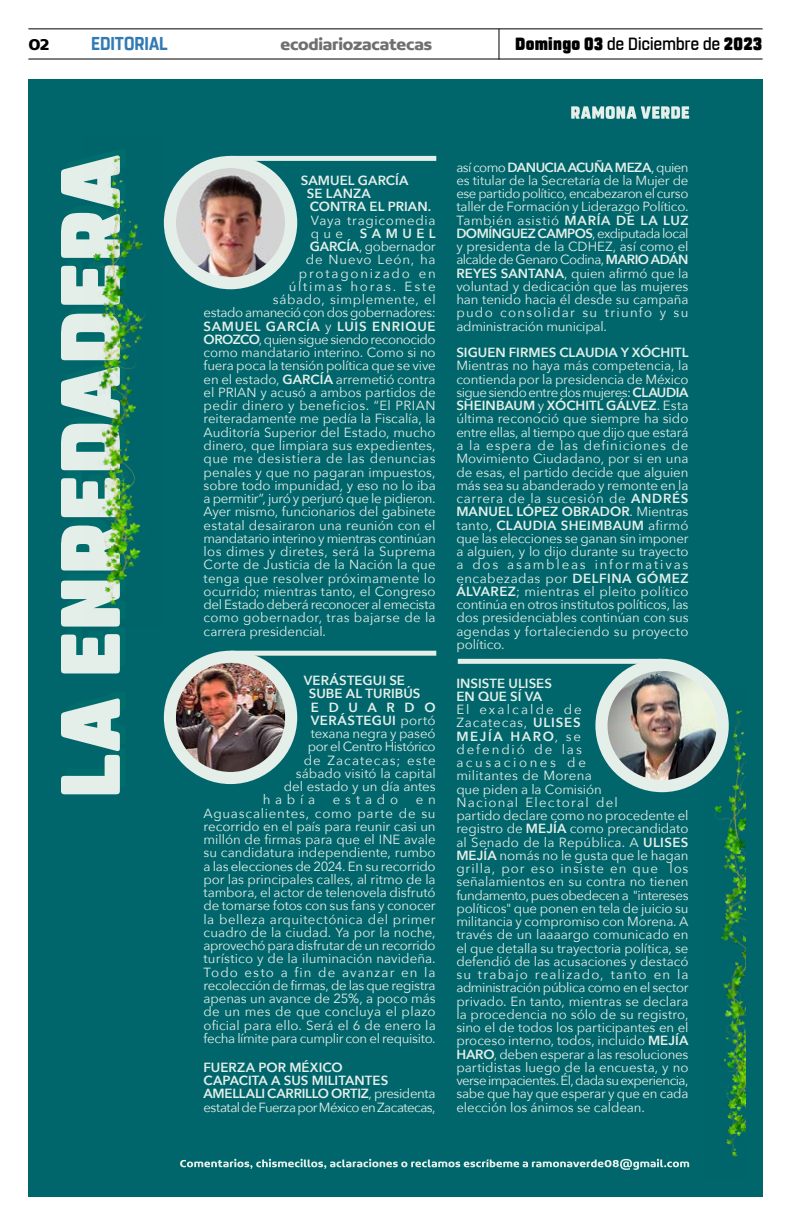
<style>
.page{position:relative;width:791px;height:1225px;background:#fff}
.page>*{position:absolute;margin:0;border:0;box-sizing:border-box;transform-origin:0 0}
.t1{font:700 18.6px "Rohn Rounded";color:#327ab3;scale:.91 1}
.t2{font:900 17.6px "Rohn Rounded";letter-spacing:.015em;color:#000;scale:.91 1}
.t3{font:700 16.9px "Concord";letter-spacing:-.01em;color:#706f6f}
.t4{font:700 16.9px "Concord";color:#000}
.t5{font:13.2px/13.2px "Avenir Next";color:#e4efe9;text-align:justify}
.t6{font:600 13.2px/13.2px "Avenir Next";letter-spacing:.005em;color:#e4efe9}
.t7{font:13.2px "Avenir Next";letter-spacing:-.03em;color:#e4efe9}
.t8{font:13.2px "Avenir Next";letter-spacing:.025em;color:#e4efe9}
.t9{font:13.2px "Avenir Next";letter-spacing:.02em;color:#e4efe9}
.t10{font:13.2px "Avenir Next";letter-spacing:-.02em;color:#e4efe9}
.t11{font:13.2px "Avenir Next";letter-spacing:-.035em;color:#e4efe9}
.t12{font:13.2px "Avenir Next";letter-spacing:-.04em;color:#e4efe9}
.t13{font:13.2px "Avenir Next";letter-spacing:.035em;color:#e4efe9}
.t14{font:600 13.2px "Avenir Next";letter-spacing:.055em;color:#e4efe9}
.t15{font:13.2px "Avenir Next";letter-spacing:.045em;color:#e4efe9}
.t16{font:13.2px/13.2px "Avenir Next";letter-spacing:.055em;color:#e4efe9}
.t17{font:13.2px "Avenir Next";letter-spacing:-.025em;color:#e4efe9}
.t18{font:13.2px "Avenir Next";letter-spacing:.125em;color:#e4efe9}
.t19{font:13.2px "Avenir Next";letter-spacing:.08em;color:#e4efe9}
.t20{font:13.2px "Avenir Next";letter-spacing:.135em;color:#e4efe9}
.t21{font:600 13.2px "Avenir Next";letter-spacing:.03em;color:#e4efe9}
.t22{font:13.2px "Avenir Next";letter-spacing:.06em;color:#e4efe9}
.t23{font:600 13.2px "Avenir Next";letter-spacing:.735em;color:#e4efe9}
.s1{font-weight:500}
.s2{font-weight:600}
.s3{font-weight:400}
</style>
<div class="page">
<hr style="left:28px;top:28px;width:735px;height:1px;background:#000">
<hr style="left:28px;top:59px;width:735px;height:1px;background:#000">
<hr style="left:498px;top:29px;width:1px;height:31px;background:#000">
<div style="left:28px;top:79px;width:735px;height:1117px;background:#00666c"></div>
<svg style="left:180px;top:1158px;width:509px;height:11px"></svg>
<svg style="left:61px;top:164px;width:59px;height:630px"></svg>
<div style="left:231px;top:156px;width:205px;height:5px;background:#e4efe9"></div>
<div style="left:231px;top:650px;width:205px;height:5px;background:#e4efe9"></div>
<div style="left:164px;top:156px;width:133px;height:133px;background:#e4efe9;border-radius:50%"></div>
<img style="left:176px;top:168px;width:109px;height:109px;border-radius:55px">
<div style="left:164px;top:650px;width:133px;height:134px;background:#e4efe9;border-radius:50%"></div>
<img style="left:176px;top:663px;width:109px;height:109px;border-radius:55px">
<div style="left:458px;top:659px;width:204px;height:5px;background:#e4efe9"></div>
<div style="left:595px;top:659px;width:134px;height:133px;background:#e4efe9;border-radius:50%"></div>
<img style="left:607px;top:671px;width:110px;height:109px;border-radius:55px">
<svg style="left:571px;top:106px;width:118px;height:13px"></svg>
<img style="left:84px;top:155px;width:62px;height:471px">
<img style="left:705px;top:689px;width:41px;height:468px">
<p class="t4" style="left:28px;top:34px;width:23px">02</p>
<h1 class="t1" style="left:91px;top:32px;width:86px">EDITORIAL</h1>
<p class="t3" style="left:280px;top:34px;width:153px">ecodiariozacatecas</p>
<h2 class="t2" style="left:515px;top:33px;width:273px">Domingo 03 <span class="s1">de Diciembre de</span> 2023</h2>
<p class="t6" style="left:307px;top:173px;width:126px;text-indent:-6px">SAMUEL GARCÍA<br>SE LANZA<br>CONTRA EL PRIAN.</p>
<p class="t16" style="left:311px;top:213px;width:126px">Vaya tragicomedia que</p>
<p class="t6" style="left:360px;top:226px;width:77px">SAMUEL</p>
<p class="t17" style="left:310px;top:235px;width:127px"><span class="s2">GARCÍA</span>, gobernador</p>
<p class="t22" style="left:306px;top:249px;width:131px">de Nuevo León, ha</p>
<p class="t20" style="left:299px;top:262px;width:138px">protagonizado en</p>
<p class="t18" style="left:289px;top:275px;width:148px">últimas horas. Este</p>
<p class="t15" style="left:273px;top:288px;width:164px">sábado, simplemente, el</p>
<p class="t11" style="left:203px;top:302px;width:234px">estado amaneció con dos gobernadores:</p>
<p class="t14" style="left:203px;top:315px;width:234px">SAMUEL GARCÍA <span class="s3">y</span> LUIS ENRIQUE</p>
<p class="t12" style="left:203px;top:328px;width:234px"><span class="s2">OROZCO</span>, quien sigue siendo reconocido</p>
<p class="t5" style="left:203px;top:345px;width:234px">como mandatario interino. Como si no</p>
<p class="t10" style="left:203px;top:355px;width:234px">fuera poca la tensión política que se vive</p>
<p class="t5" style="left:203px;top:372px;width:234px">en el estado, <span class="s2">GARCÍA</span> arremetió contra</p>
<p class="t5" style="left:203px;top:385px;width:234px">el PRIAN y acusó a ambos partidos de</p>
<p class="t8" style="left:203px;top:394px;width:234px">pedir dinero y beneficios. “El PRIAN</p>
<p class="t5" style="left:203px;top:412px;width:234px">reiteradamente me pedía la Fiscalía, la</p>
<p class="t5" style="left:203px;top:425px;width:234px">Auditoría Superior del Estado, mucho</p>
<p class="t5" style="left:203px;top:438px;width:234px">dinero, que limpiara sus expedientes,</p>
<p class="t13" style="left:203px;top:447px;width:234px">que me desistiera de las denuncias</p>
<p class="t5" style="left:203px;top:465px;width:234px">penales y que no pagaran impuestos,</p>
<p class="t5" style="left:203px;top:478px;width:234px">sobre todo impunidad, y eso no lo iba</p>
<p class="t7" style="left:203px;top:487px;width:234px">a permitir”, juró y perjuró que le pidieron.</p>
<p class="t5" style="left:203px;top:504px;width:234px">Ayer mismo, funcionarios del gabinete</p>
<p class="t5" style="left:203px;top:518px;width:234px">estatal desairaron una reunión con el</p>
<p class="t7" style="left:203px;top:527px;width:234px">mandatario interino y mientras continúan</p>
<p class="t8" style="left:203px;top:540px;width:234px">los dimes y diretes, será la Suprema</p>
<p class="t5" style="left:203px;top:557px;width:234px">Corte de Justicia de la Nación la que</p>
<p class="t9" style="left:203px;top:567px;width:234px">tenga que resolver próximamente lo</p>
<p class="t5" style="left:203px;top:584px;width:234px">ocurrido; mientras tanto, el Congreso</p>
<p class="t7" style="left:203px;top:593px;width:234px">del Estado deberá reconocer al emecista</p>
<p class="t9" style="left:203px;top:606px;width:234px">como gobernador, tras bajarse de la</p>
<p class="t5" style="left:203px;top:624px;width:124px">carrera presidencial.</p>
<p class="t6" style="left:304px;top:673px;width:103px">VERÁSTEGUI SE</p>
<p class="t6" style="left:309px;top:687px;width:113px">SUBE AL TURIBÚS</p>
<p class="t23" style="left:311px;top:695px;width:126px">EDUARDO</p>
<p class="t21" style="left:311px;top:709px;width:126px">VERÁSTEGUI <span class="s3">portó</span></p>
<p class="t5" style="left:311px;top:726px;width:126px">texana negra y paseó</p>
<p class="t7" style="left:308px;top:735px;width:129px">por el Centro Histórico</p>
<p class="t19" style="left:304px;top:749px;width:133px">de Zacatecas; este</p>
<p class="t5" style="left:296px;top:766px;width:141px">sábado visitó la capital</p>
<p class="t5" style="left:284px;top:779px;width:153px">del estado y un día antes</p>
<p class="t5" style="left:263px;top:792px;width:54px">había</p>
<p class="t5" style="left:333px;top:792px;width:67px">estado</p>
<p class="t5" style="left:203px;top:792px;width:234px;text-indent:212px">e n Aguascalientes, como parte de su recorrido en el país para reunir casi un millón de firmas para que el INE avale su candidatura independiente, rumbo a las elecciones de 2024. En su recorrido por las principales calles, al ritmo de la tambora, el actor de telenovela disfrutó de tomarse fotos con sus fans y conocer la belleza arquitectónica del primer cuadro de la ciudad. Ya por la noche, aprovechó para disfrutar de un recorrido turístico y de la iluminación navideña.<br>Todo esto a fin de avanzar en la recolección de firmas, de las que registra apenas un avance de 25%, a poco más de un mes de que concluya el plazo oficial para ello. Será el 6 de enero la fecha límite para cumplir con el requisito.</p>
<p class="t6" style="left:203px;top:1060px;width:234px">FUERZA POR MÉXICO<br>CAPACITA A SUS MILITANTES<br>AMELLALI CARRILLO ORTIZ<span class="s3">, presidenta estatal de Fuerza por México en Zacatecas,</span></p>
<p class="t5" style="left:456px;top:160px;width:234px">así como <span class="s2">DANUCIA ACUÑA MEZA</span>, quien es titular de la Secretaría de la Mujer de ese partido político, encabezaron el curso taller de Formación y Liderazgo Político.<br>También asistió <span class="s2">MARÍA DE LA LUZ DOMÍNGUEZ CAMPOS</span>, exdiputada local y presidenta de la CDHEZ, así como el alcalde de Genaro Codina, <span class="s2">MARIO ADÁN REYES SANTANA</span>, quien afirmó que la voluntad y dedicación que las mujeres han tenido hacia él desde su campaña pudo consolidar su triunfo y su administración municipal.</p>
<p class="t6" style="left:456px;top:346px;width:234px">SIGUEN FIRMES CLAUDIA Y XÓCHITL</p>
<p class="t5" style="left:456px;top:359px;width:234px">Mientras no haya más competencia, la contienda por la presidencia de México sigue siendo entre dos mujeres: <span class="s2">CLAUDIA SHEINBAUM</span> y <span class="s2">XÓCHITL GÁLVEZ</span>. Esta última reconoció que siempre ha sido entre ellas, al tiempo que dijo que estará a la espera de las definiciones de Movimiento Ciudadano, por si en una de esas, el partido decide que alguien más sea su abanderado y remonte en la carrera de la sucesión de <span class="s2">ANDRÉS MANUEL LÓPEZ OBRADOR</span>. Mientras tanto, <span class="s2">CLAUDIA SHEIMBAUM</span> afirmó que las elecciones se ganan sin imponer a alguien, y lo dijo durante su trayecto a dos asambleas informativas encabezadas por <span class="s2">DELFINA GÓMEZ ÁLVAREZ</span>; mientras el pleito político continúa en otros institutos políticos, las dos presidenciables continúan con sus agendas y fortaleciendo su proyecto político.</p>
<p class="t6" style="left:456px;top:676px;width:97px">INSISTE ULISES<br>EN QUE SÍ VA</p>
<p class="t5" style="left:456px;top:702px;width:234px;text-align:left">El exalcalde de<br>Zacatecas, <span class="s2">ULISES<br>MEJÍA HARO</span>, se<br>defendió de las<br>acusaciones de<br>militantes de Morena<br>que piden a la Comisión<br>Nacional Electoral del<br>partido declare como no procedente el registro de <span class="s2">MEJÍA</span> como precandidato al Senado de la República. A <span class="s2">ULISES<br>MEJÍA</span> nomás no le gusta que le hagan grilla, por eso insiste en que los señalamientos en su contra no tienen fundamento, pues obedecen a "intereses políticos" que ponen en tela de juicio su militancia y compromiso con Morena. A través de un laaaargo comunicado en el que detalla su trayectoria política, se defendió de las acusaciones y destacó su trabajo realizado, tanto en la administración pública como en el sector privado. En tanto, mientras se declara la procedencia no sólo de su registro, sino el de todos los participantes en el proceso interno, todos, incluido <span class="s2">MEJÍA<br>HARO</span>, deben esperar a las resoluciones partidistas luego de la encuesta, y no verse impacientes. Él, dada su experiencia, sabe que hay que esperar y que en cada elección los ánimos se caldean.</p>
</div>
